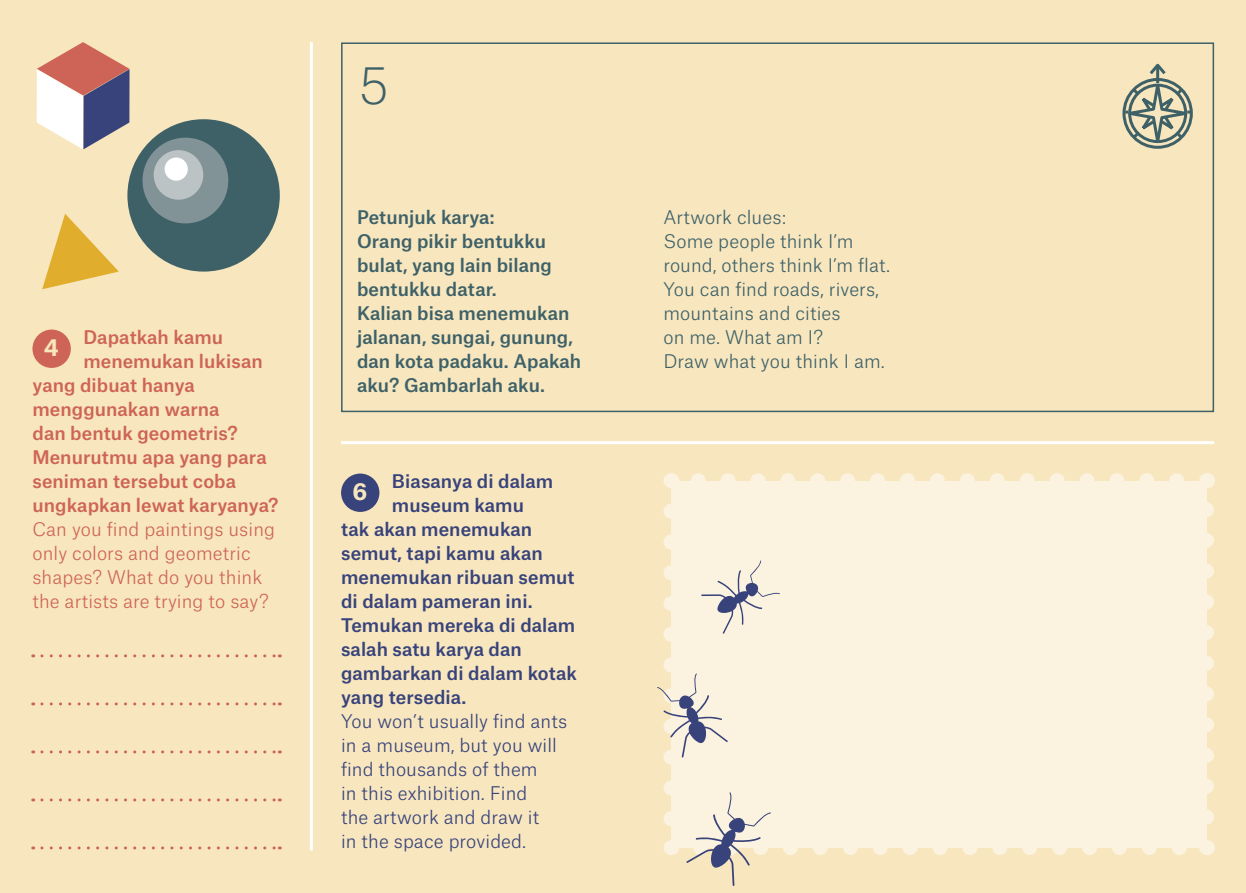
<style>
.page{position:relative;width:1246px;height:893px;background:#f7e6be}
.page>*{position:absolute;margin:0;border:0;box-sizing:border-box;transform-origin:0 0}
.t1{font:100 49.5px "Atlas Grotesk";color:#3e6168}
.t2{font:700 22.5px "Atlas Grotesk";color:#f7e6be}
.t3{font:500 18px "Atlas Grotesk";letter-spacing:.005em;color:#38437b}
.t4{font:500 18px/24px "Atlas Grotesk";letter-spacing:.005em;color:#3e6168}
.t5{font:500 18px "Atlas Grotesk";letter-spacing:.005em;color:#ce6458}
.t6{font:300 18px/24px "Atlas Grotesk";letter-spacing:.005em;color:#3e6168}
.t7{font:300 18px/24px "Atlas Grotesk";letter-spacing:.005em;color:#38437b}
.t8{font:300 18px/24px "Atlas Grotesk";letter-spacing:.005em;color:#ce6458}
</style>
<div class="page">
<div style="left:32px;top:330px;width:39px;height:38px;background:#ce6458;border-radius:50%"></div>
<svg style="left:37px;top:42px;width:93px;height:107px"></svg>
<svg style="left:42px;top:214px;width:77px;height:75px"></svg>
<hr style="left:310px;top:42px;width:3px;height:808px;background:#fff">
<div style="left:127px;top:119px;width:153px;height:153px;background:#3e6168;border-radius:50%"></div>
<div style="left:143px;top:138px;width:85px;height:85px;background:#819397;border-radius:50%"></div>
<div style="left:154px;top:150px;width:49px;height:50px;background:#bcc3c5;border-radius:50%"></div>
<div style="left:165px;top:157px;width:23px;height:24px;background:#fff;border-radius:50%"></div>
<svg style="left:42px;top:798px;width:238px;height:3px"></svg>
<svg style="left:42px;top:846px;width:238px;height:3px"></svg>
<svg style="left:42px;top:654px;width:238px;height:3px"></svg>
<svg style="left:42px;top:702px;width:238px;height:3px"></svg>
<svg style="left:42px;top:750px;width:238px;height:3px"></svg>
<div style="left:341px;top:474px;width:38px;height:38px;background:#38437b;border-radius:50%"></div>
<div style="left:671px;top:481px;width:535px;height:367px;background:#fbf2df"></div>
<svg style="left:1206px;top:496px;width:8px;height:321px"></svg>
<svg style="left:691px;top:473px;width:486px;height:8px"></svg>
<svg style="left:1206px;top:840px;width:1px;height:15px"></svg>
<svg style="left:1206px;top:473px;width:1px;height:15px"></svg>
<hr style="left:341px;top:441px;width:873px;height:3px;background:#fff">
<svg style="left:657px;top:511px;width:530px;height:375px"></svg>
<div style="left:341px;top:42px;width:873px;height:370px;border:2px solid #3e6168"></div>
<svg style="left:1122px;top:63px;width:71px;height:86px"></svg>
<p class="t5" style="left:83px;top:322px;width:141px">Dapatkah kamu</p>
<p class="t5" style="left:83px;top:346px;width:181px">menemukan lukisan</p>
<p class="t5" style="left:32px;top:370px;width:164px">yang dibuat hanya</p>
<p class="t5" style="left:32px;top:394px;width:189px">menggunakan warna</p>
<p class="t5" style="left:32px;top:418px;width:207px">dan bentuk geometris?</p>
<p class="t5" style="left:32px;top:442px;width:236px">Menurutmu apa yang para</p>
<p class="t5" style="left:32px;top:466px;width:205px">seniman tersebut coba</p>
<p class="t5" style="left:32px;top:490px;width:248px">ungkapkan lewat karyanya?</p>
<p class="t8" style="left:32px;top:515px;width:244px">Can you find paintings using only colors and geometric shapes? What do you think the artists are trying to say?</p>
<p class="t2" style="left:44px;top:329px;width:16px">4</p>
<h1 class="t1" style="left:359px;top:47px;width:32px">5</h1>
<p class="t4" style="left:357px;top:203px;width:226px">Petunjuk karya:<br>Orang pikir bentukku bulat, yang lain bilang bentukku datar.<br>Kalian bisa menemukan jalanan, sungai, gunung, dan kota padaku. Apakah aku? Gambarlah aku.</p>
<p class="t3" style="left:392px;top:466px;width:163px">Biasanya di dalam</p>
<p class="t3" style="left:392px;top:490px;width:134px">museum kamu</p>
<p class="t3" style="left:341px;top:514px;width:193px">tak akan menemukan</p>
<p class="t3" style="left:341px;top:538px;width:203px">semut, tapi kamu akan</p>
<p class="t3" style="left:341px;top:562px;width:235px">menemukan ribuan semut</p>
<p class="t3" style="left:341px;top:586px;width:193px">di dalam pameran ini.</p>
<p class="t3" style="left:341px;top:610px;width:236px">Temukan mereka di dalam</p>
<p class="t3" style="left:341px;top:634px;width:182px">salah satu karya dan</p>
<p class="t3" style="left:341px;top:658px;width:238px">gambarkan di dalam kotak</p>
<p class="t3" style="left:341px;top:682px;width:127px">yang tersedia.</p>
<p class="t7" style="left:341px;top:707px;width:228px">You won’t usually find ants in a museum, but you will find thousands of them<br>in this exhibition. Find<br>the artwork and draw it<br>in the space provided.</p>
<p class="t2" style="left:352px;top:473px;width:16px">6</p>
<p class="t6" style="left:663px;top:203px;width:228px">Artwork clues:<br>Some people think I’m round, others think I’m flat.<br>You can find roads, rivers, mountains and cities<br>on me. What am I?<br>Draw what you think I am.</p>
</div>
